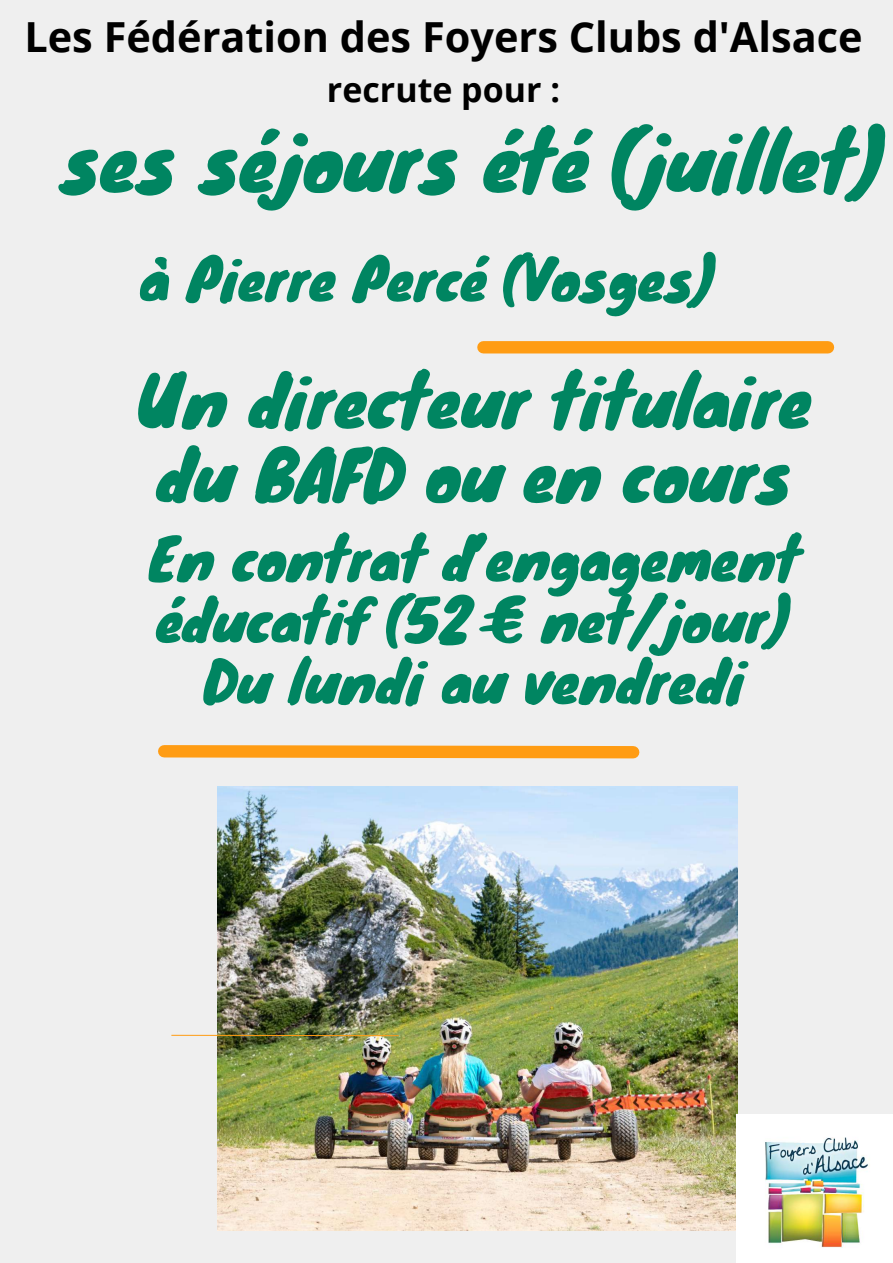
<style>
.page{position:relative;width:893px;height:1263px;background:#efefef}
.page>*{position:absolute;margin:0;border:0;box-sizing:border-box;transform-origin:0 0}
.t1{font:77.18px "Knewave";color:#008561}
.t2{font:68.25px/74.2px "Knewave";color:#008561}
.t3{font:56.25px/61.3px "Knewave";color:#008561;text-align:center}
.t4{font:55.5px "Knewave";color:#008561}
.t5{font:700 41.47px "Open Sans";color:#000}
.t6{font:700 33.97px "Open Sans";color:#000}
</style>
<div class="page">
<img style="left:218px;top:786px;width:519px;height:444px">
<div style="left:483px;top:341px;width:345px;height:12px;background:#ff9c13"></div>
<svg style="left:171px;top:1035px;width:228px;height:1px"></svg>
<svg style="left:158px;top:745px;width:482px;height:14px;background:#fca62d"></svg>
<img style="left:737px;top:1115px;width:156px;height:148px">
<p class="t5" style="left:24px;top:8px;width:839px">Les Fédération des Foyers Clubs d'Alsace</p>
<p class="t6" style="left:327px;top:66px;width:235px">recrute pour :</p>
<h1 class="t1" style="left:61px;top:98px;width:827px">ses séjours été (juillet)</h1>
<p class="t4" style="left:140px;top:234px;width:578px">à Pierre Percé (Vosges)</p>
<p class="t2" style="left:136px;top:361px;width:677px">Un directeur titulaire du BAFD ou en cours</p>
<p class="t3" style="left:148px;top:526px;width:653px">En contrat d’engagement éducatif (52 € net/jour)<br>Du lundi au vendredi</p>
</div>
